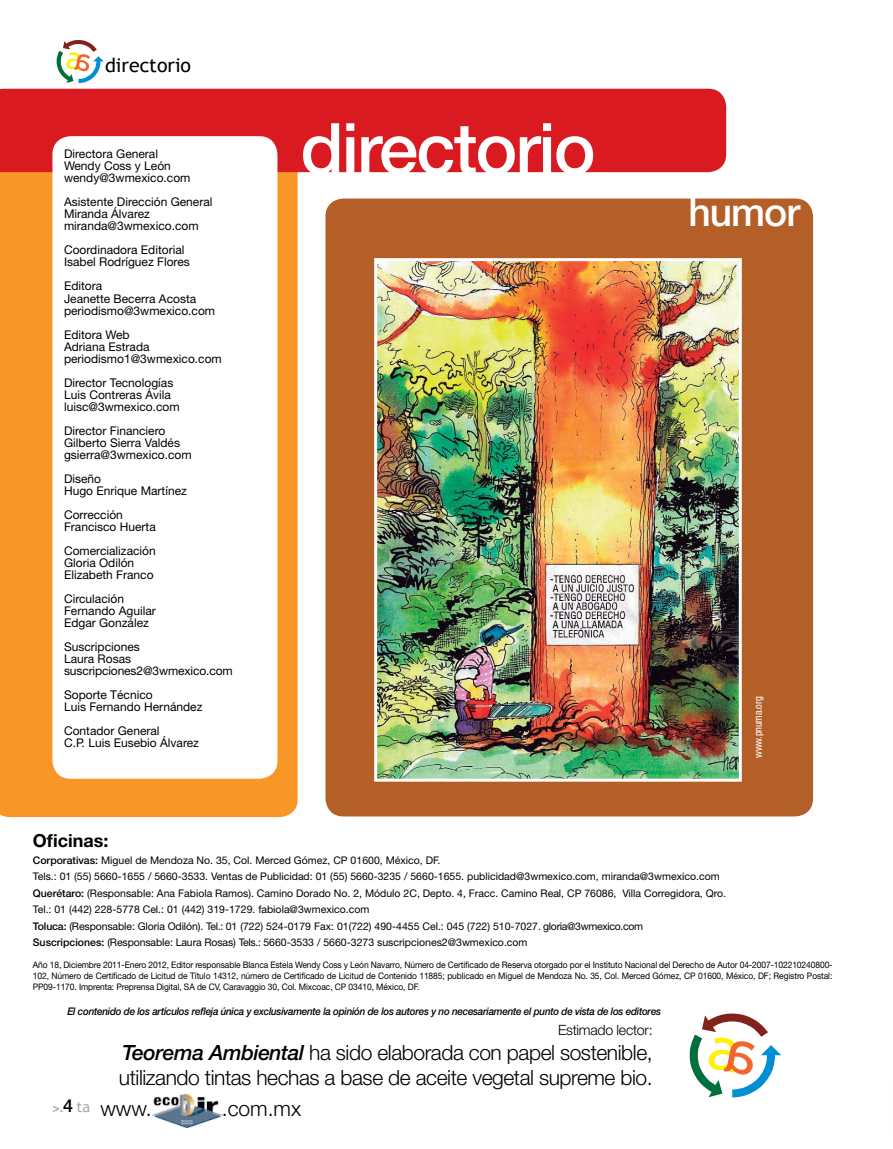
<style>
.page{position:relative;width:893px;height:1149px;background:#fff}
.page>*{position:absolute;margin:0;border:0;box-sizing:border-box;transform-origin:0 0}
.t1{font:500 70.5px "Helvetica Neue";letter-spacing:-.025em;color:#fff}
.t2{font:500 39px "Helvetica Neue";letter-spacing:-.025em;color:#fff}
.t3{font:300 21px/25.2px "Helvetica Neue";letter-spacing:-.02em;color:#000}
.t4{font:19.5px "Trebuchet MS";color:#000}
.t5{font:700 18px "Helvetica Neue";color:#000}
.t6{font:300 14.1px "Helvetica Neue";letter-spacing:-.02em;color:#000}
.t7{font:12px/12px "Helvetica Neue";color:#000}
.t8{font:700 12px "Helvetica Neue";color:#a7a9ac}
.t9{font:10.5px/16.5px "Helvetica Neue";color:#000}
.t10{font:italic 500 10.5px "Helvetica Neue";letter-spacing:-.025em;color:#000;scale:.94 1}
.t11{font:condensed 10.5px "Helvetica Neue";letter-spacing:-.025em;color:#fff}
.t12{font:9px/10.8px "Helvetica Neue";letter-spacing:-.01em;color:#000;text-align:justify;scale:.94 1}
.s1{font-weight:500}
.s2{font-weight:500;font-style:italic}
.s3{font-weight:500;font-size:18px;color:#000}
.s4{font-family:"Trebuchet MS";font-weight:400;font-size:15px}
</style>
<div class="page">
<svg style="left:56px;top:40px;width:48px;height:43px"></svg>
<div style="left:0;top:172px;width:298px;height:644px;background:#f89728"></div>
<div style="left:0;top:89px;width:726px;height:83px;background:#d91a21"></div>
<div style="left:52px;top:136px;width:225px;height:642px;background:#fff;border-radius:18px"></div>
<div style="left:325px;top:198px;width:488px;height:618px;background:#b55f28;border-radius:18px"></div>
<img style="left:378px;top:262px;width:360px;height:515px">
<div style="left:374px;top:258px;width:368px;height:523px;border:3px solid #fff"></div>
<svg style="left:689px;top:1013px;width:92px;height:84px"></svg>
<img style="left:152px;top:1094px;width:70px;height:33px">
<h3 class="t4" style="left:105px;top:54px;width:88px">directorio</h3>
<p class="t7" style="left:64px;top:148px;width:128px">Directora General<br>Wendy Coss y León wendy@3wmexico.com</p>
<p class="t7" style="left:64px;top:196px;width:150px">Asistente Dirección General<br>Miranda Álvarez miranda@3wmexico.com</p>
<p class="t7" style="left:64px;top:244px;width:127px">Coordinadora Editorial<br>Isabel Rodríguez Flores</p>
<p class="t7" style="left:64px;top:280px;width:153px">Editora<br>Jeanette Becerra Acosta periodismo@3wmexico.com</p>
<p class="t7" style="left:64px;top:328px;width:159px">Editora Web<br>Adriana Estrada periodismo1@3wmexico.com</p>
<p class="t7" style="left:64px;top:376px;width:117px">Director Tecnologías<br>Luis Contreras Ávila luisc@3wmexico.com</p>
<p class="t7" style="left:64px;top:424px;width:129px">Director Financiero<br>Gilberto Sierra Valdés gsierra@3wmexico.com</p>
<p class="t7" style="left:64px;top:472px;width:124px">Diseño<br>Hugo Enrique Martínez</p>
<p class="t7" style="left:64px;top:508px;width:93px">Corrección<br>Francisco Huerta</p>
<p class="t7" style="left:64px;top:544px;width:93px">Comercialización<br>Gloria Odilón<br>Elizabeth Franco</p>
<p class="t7" style="left:64px;top:592px;width:93px">Circulación<br>Fernando Aguilar<br>Edgar González</p>
<p class="t7" style="left:64px;top:640px;width:170px">Suscripciones<br>Laura Rosas suscripciones2@3wmexico.com</p>
<p class="t7" style="left:64px;top:688px;width:140px">Soporte Técnico<br>Luis Fernando Hernández</p>
<p class="t7" style="left:64px;top:724px;width:136px">Contador General<br>C.P. Luis Eusebio Álvarez</p>
<h1 class="t1" style="left:301px;top:106px;width:297px">directorio</h1>
<h2 class="t2" style="left:688px;top:189px;width:113px">humor</h2>
<p class="t11" style="left:752px;top:757px;width:63px;rotate:-90deg">www.pnuma.org</p>
<h3 class="t5" style="left:33px;top:829px;width:77px">Oficinas:</h3>
<p class="t9" style="left:33px;top:851px;width:695px"><span class="s1">Corporativas:</span> Miguel de Mendoza No. 35, Col. Merced Gómez, CP 01600, México, DF.<br>Tels.: 01 (55) 5660-1655 / 5660-3533. Ventas de Publicidad: 01 (55) 5660-3235 / 5660-1655. publicidad@3wmexico.com, miranda@3wmexico.com <span class="s1">Querétaro:</span> (Responsable: Ana Fabiola Ramos). Camino Dorado No. 2, Módulo 2C, Depto. 4, Fracc. Camino Real, CP 76086, Villa Corregidora, Qro.<br>Tel.: 01 (442) 228-5778 Cel.: 01 (442) 319-1729. fabiola@3wmexico.com<br><span class="s1">Toluca:</span> (Responsable: Gloria Odilón). Tel.: 01 (722) 524-0179 Fax: 01(722) 490-4455 Cel.: 045 (722) 510-7027. gloria@3wmexico.com<br><span class="s1">Suscripciones:</span> (Responsable: Laura Rosas) Tels.: 5660-3533 / 5660-3273 suscripciones2@3wmexico.com</p>
<p class="t12" style="left:33px;top:958px;width:852px">Año 18, Diciembre 2011-Enero 2012, Editor responsable Blanca Estela Wendy Coss y León Navarro, Número de Certificado de Reserva otorgado por el Instituto Nacional del Derecho de Autor 04-2007-102210240800- 102, Número de Certificado de Licitud de Título 14312, número de Certificado de Licitud de Contenido 11885; publicado en Miguel de Mendoza No. 35, Col. Merced Gómez, CP 01600, México, DF; Registro Postal:<br>PP09-1170. Imprenta: Preprensa Digital, SA de CV, Caravaggio 30, Col. Mixcoac, CP 03410, México, DF.</p>
<p class="t10" style="left:67px;top:1005px;width:633px">El contenido de los artículos refleja única y exclusivamente la opinión de los autores y no necesariamente el punto de vista de los editores</p>
<p class="t6" style="left:558px;top:1020px;width:96px">Estimado lector:</p>
<h3 class="t3" style="left:119px;top:1038px;width:535px"><span class="s2">Teorema Ambiental</span> ha sido elaborada con papel sostenible, utilizando tintas hechas a base de aceite vegetal supreme bio.</h3>
<h3 class="t3" style="left:100px;top:1095px;width:53px">www.</h3>
<h3 class="t3" style="left:222px;top:1095px;width:81px">.com.mx</h3>
<p class="t8" style="left:53px;top:1100px;width:39px">&gt;.<span class="s3">4</span> <span class="s4">ta</span></p>
</div>
